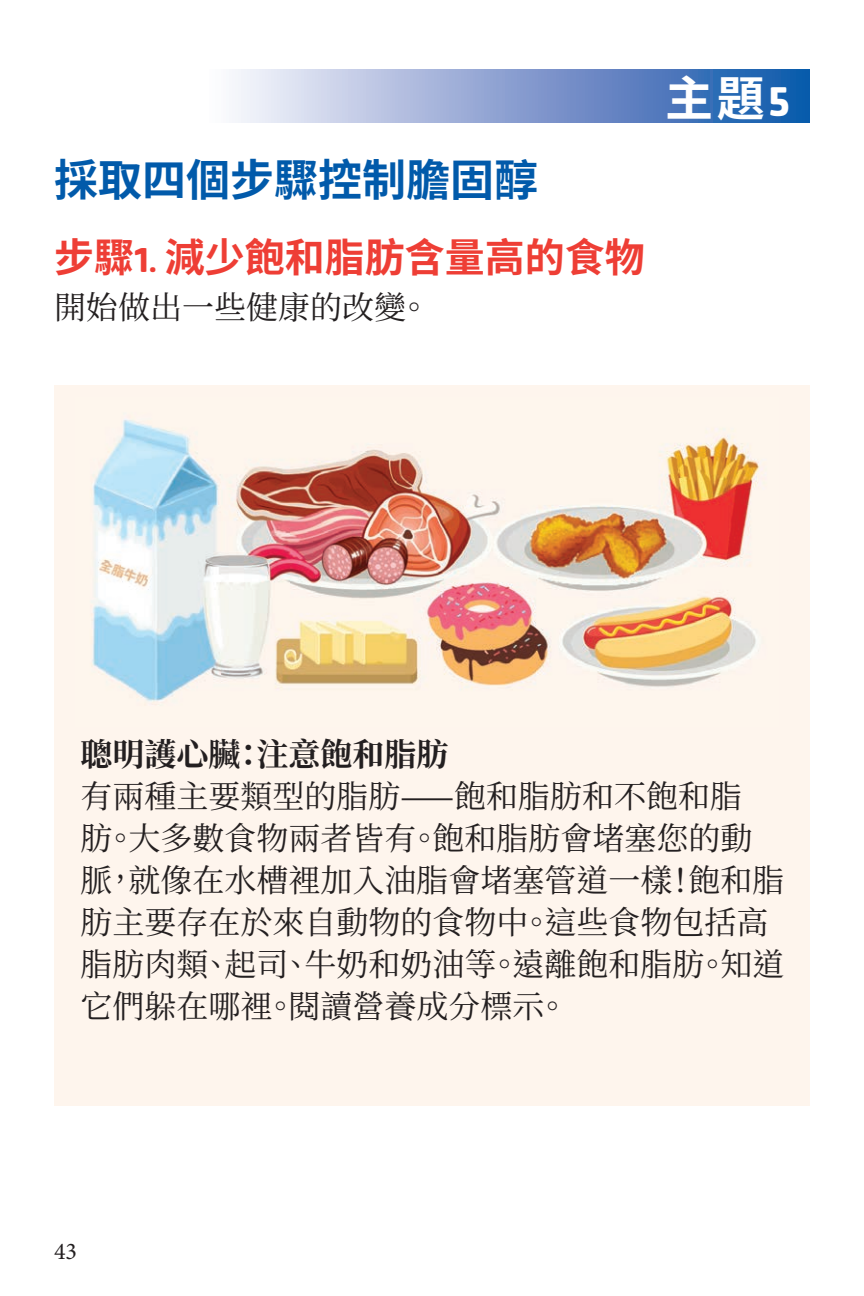
<style>
.page{position:relative;width:864px;height:1296px;background:#fff}
.page>*{position:absolute;margin:0;border:0;box-sizing:border-box;transform-origin:0 0}
.t1{font:700 48px "Noto Sans CJ Ktc";color:#fff}
.t2{font:700 44px "Noto Sans CJ Ktc";color:#015aaa}
.t3{font:700 40px "Noto Sans CJ Ktc";color:#ee3e35}
.t4{font:32px/42px "Noto Serif CJ Ktc";color:#231f20}
.t5{font:700 32px "Noto Serif CJ Ktc";color:#231f20}
.t6{font:24px "Minion Pro";color:#231f20}
.s1{font-family:"Morl";font-weight:500}
</style>
<div class="page">
<svg style="left:235px;top:70px;width:575px;height:52px;background:#839fd0"></svg>
<div style="left:54px;top:386px;width:756px;height:720px;background:#fef5ed"></div>
<img style="left:91px;top:419px;width:668px;height:283px">
<h2 class="t2" style="left:54px;top:155px;width:485px">採取四個步驟控制膽固醇</h2>
<p class="t3" style="left:54px;top:235px;width:592px">步驟<span class="s1">1.</span> 減少飽和脂肪含量高的食物</p>
<p class="t4" style="left:54px;top:287px;width:377px">開始做出一些健康的改變。</p>
<h1 class="t1" style="left:665px;top:71px;width:126px">主題<span class="s1">5</span></h1>
<p class="t5" style="left:81px;top:736px;width:370px">聰明護心臟：注意飽和脂肪</p>
<p class="t4" style="left:81px;top:776px;width:706px">有兩種主要類型的脂肪——飽和脂肪和不飽和脂<br>肪。大多數食物兩者皆有。飽和脂肪會堵塞您的動脈，就像在水槽裡加入油脂會堵塞管道一樣！飽和脂肪主要存在於來自動物的食物中。這些食物包括高脂肪肉類、起司、牛奶和奶油等。遠離飽和脂肪。知道它們躲在哪裡。閱讀營養成分標示。</p>
<p class="t6" style="left:54px;top:1236px;width:25px">43</p>
</div>
